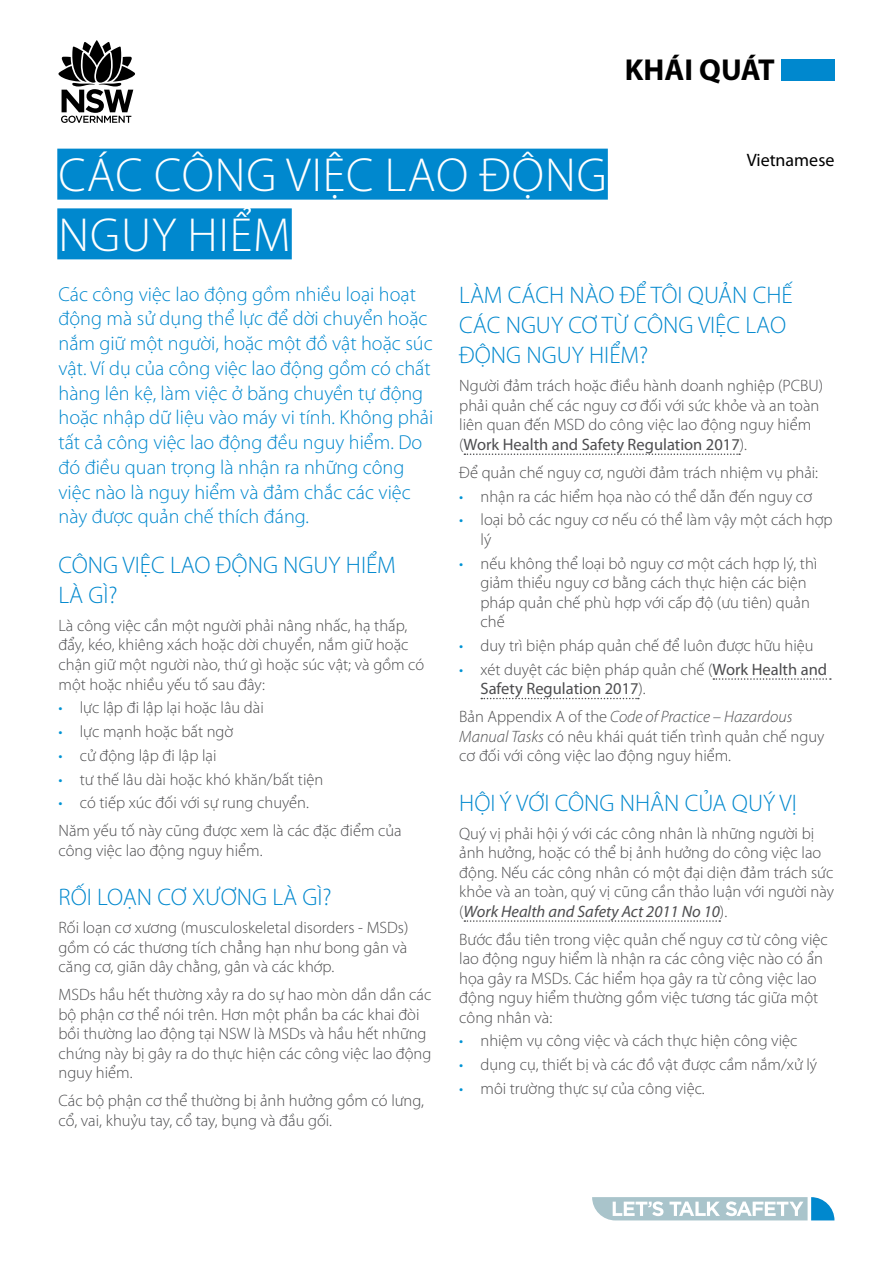
<style>
.page{position:relative;width:893px;height:1263px;background:#fff}
.page>*{position:absolute;margin:0;border:0;box-sizing:border-box;transform-origin:0 0}
.FS_Title_-_H1{font:300 48px "Myriad Pro";letter-spacing:.02em;color:#fff}
.t1{font:700 30.3px "Myriad Pro";color:#000}
.t2{font:300 24px/30px "Myriad Pro";color:#0088ce}
.Intro_Text{font:300 20.25px/24.8px "Myriad Pro";color:#0088ce}
.t3{font:18px "Myriad Pro";color:#000}
.Para{font:300 16.5px/19.5px "Myriad Pro";color:#4d4d4f}
.s1{color:#0093d4}
.s2{font-weight:400}
.s3{font-style:italic}
.s4{font-weight:400;font-style:italic}
</style>
<div class="page">
<svg style="left:59px;top:40px;width:76px;height:83px"></svg>
<svg style="left:592px;top:1197px;width:242px;height:23px"></svg>
<div style="left:781px;top:60px;width:53px;height:21px;background:#0088ce"></div>
<svg style="left:464px;top:453px;width:276px;height:2px"></svg>
<svg style="left:713px;top:678px;width:118px;height:2px"></svg>
<svg style="left:481px;top:698px;width:158px;height:1px"></svg>
<svg style="left:464px;top:920px;width:256px;height:2px"></svg>
<div style="left:57px;top:149px;width:551px;height:51px;background:#0088ce"></div>
<div style="left:57px;top:208px;width:235px;height:51px;background:#0088ce"></div>
<h2 class="t1" style="left:625px;top:50px;width:151px">KHÁI QUÁT</h2>
<h1 class="FS_Title_-_H1" style="left:58px;top:146px;width:550px">CÁC CÔNG VIỆC LAO ĐỘNG</h1>
<h1 class="FS_Title_-_H1" style="left:58px;top:206px;width:234px">NGUY HIỂM</h1>
<p class="t3" style="left:747px;top:148px;width:89px">Vietnamese</p>
<p class="Intro_Text" style="left:58px;top:281px;width:376px">Các công việc lao động gồm nhiều loại hoạt động mà sử dụng thể lực để dời chuyển hoặc nắm giữ một người, hoặc một đồ vật hoặc súc vật. Ví dụ của công việc lao động gồm có chất hàng lên kệ, làm việc ở băng chuyền tự động hoặc nhập dữ liệu vào máy vi tính. Không phải tất cả công việc lao động đều nguy hiểm. Do đó điều quan trọng là nhận ra những công việc nào là nguy hiểm và đảm chắc các việc này được quản chế thích đáng.</p>
<h2 class="t2" style="left:58px;top:550px;width:339px">CÔNG VIỆC LAO ĐỘNG NGUY HIỂM<br>LÀ GÌ?</h2>
<p class="Para" style="left:58px;top:616px;width:367px">Là công việc cần một người phải nâng nhấc, hạ thấp, đẩy, kéo, khiêng xách hoặc dời chuyển, nắm giữ hoặc chận giữ một người nào, thứ gì hoặc súc vật; và gồm có một hoặc nhiều yếu tố sau đây:</p>
<p class="Para" style="left:58px;top:698px;width:207px"><span class="s1">•</span> lực lập đi lập lại hoặc lâu dài</p>
<p class="Para" style="left:58px;top:722px;width:176px"><span class="s1">•</span> lực mạnh hoặc bất ngờ</p>
<p class="Para" style="left:58px;top:745px;width:160px"><span class="s1">•</span> cử động lập đi lập lại</p>
<p class="Para" style="left:58px;top:769px;width:266px"><span class="s1">•</span> tư thế lâu dài hoặc khó khăn/bất tiện</p>
<p class="Para" style="left:58px;top:793px;width:252px"><span class="s1">•</span> có tiếp xúc đối với sự rung chuyển.</p>
<p class="Para" style="left:58px;top:821px;width:345px">Năm yếu tố này cũng được xem là các đặc điểm của công việc lao động nguy hiểm.</p>
<h2 class="t2" style="left:58px;top:882px;width:275px">RỐI LOẠN CƠ XƯƠNG LÀ GÌ?</h2>
<p class="Para" style="left:58px;top:918px;width:351px;text-align:justify">Rối loạn cơ xương (musculoskeletal disorders - MSDs) gồm có các thương tích chẳng hạn như bong gân và căng cơ, giãn dây chằng, gân và các khớp.</p>
<p class="Para" style="left:58px;top:985px;width:374px">MSDs hầu hết thường xảy ra do sự hao mòn dần dần các bộ phận cơ thể nói trên. Hơn một phần ba các khai đòi bồi thường lao động tại NSW là MSDs và hầu hết những chứng này bị gây ra do thực hiện các công việc lao động nguy hiểm.</p>
<p class="Para" style="left:58px;top:1091px;width:367px">Các bộ phận cơ thể thường bị ảnh hưởng gồm có lưng, cổ, vai, khuỷu tay, cổ tay, bụng và đầu gối.</p>
<h2 class="t2" style="left:459px;top:280px;width:335px">LÀM CÁCH NÀO ĐỂ TÔI QUẢN CHẾ<br>CÁC NGUY CƠ TỪ CÔNG VIỆC LAO<br>ĐỘNG NGUY HIỂM?</h2>
<p class="Para" style="left:459px;top:376px;width:365px">Người đảm trách hoặc điều hành doanh nghiệp (PCBU) phải quản chế các nguy cơ đối với sức khỏe và an toàn liên quan đến MSD do công việc lao động nguy hiểm (<span class="s2">Work Health and Safety Regulation 2017</span>).</p>
<p class="Para" style="left:459px;top:462px;width:360px">Để quản chế nguy cơ, người đảm trách nhiệm vụ phải:</p>
<p class="Para" style="left:459px;top:486px;width:354px"><span class="s1">•</span> nhận ra các hiểm họa nào có thể dẫn đến nguy cơ</p>
<p class="Para" style="left:480px;top:510px;width:354px;text-indent:-21px"><span class="s1">•</span> loại bỏ các nguy cơ nếu có thể làm vậy một cách hợp lý</p>
<p class="Para" style="left:480px;top:553px;width:339px;text-indent:-21px"><span class="s1">•</span> nếu không thể loại bỏ nguy cơ một cách hợp lý, thì giảm thiểu nguy cơ bằng cách thực hiện các biện pháp quản chế phù hợp với cấp độ (ưu tiên) quản chế</p>
<p class="Para" style="left:459px;top:635px;width:356px"><span class="s1">•</span> duy trì biện pháp quản chế để luôn được hữu hiệu</p>
<p class="Para" style="left:480px;top:659px;width:348px;text-indent:-21px"><span class="s1">•</span> xét duyệt các biện pháp quản chế (<span class="s2">Work Health and<br>Safety Regulation 2017</span>).</p>
<p class="Para" style="left:459px;top:707px;width:367px">Bản Appendix A of the <span class="s3">Code of Practice – Hazardous<br>Manual Tasks</span> có nêu khái quát tiến trình quản chế nguy cơ đối với công việc lao động nguy hiểm.</p>
<h2 class="t2" style="left:459px;top:787px;width:339px">HỘI Ý VỚI CÔNG NHÂN CỦA QUÝ VỊ</h2>
<p class="Para" style="left:459px;top:823px;width:376px">Quý vị phải hội ý với các công nhân là những người bị ảnh hưởng, hoặc có thể bị ảnh hưởng do công việc lao động. Nếu các công nhân có một đại diện đảm trách sức khỏe và an toàn, quý vị cũng cần thảo luận với người này (<span class="s4">Work Health and Safety Act 2011 No 10</span>).</p>
<p class="Para" style="left:459px;top:929px;width:370px">Bước đầu tiên trong việc quản chế nguy cơ từ công việc lao động nguy hiểm là nhận ra các công việc nào có ẩn họa gây ra MSDs. Các hiểm họa gây ra từ công việc lao động nguy hiểm thường gồm việc tương tác giữa một công nhân và:</p>
<p class="Para" style="left:459px;top:1031px;width:340px"><span class="s1">•</span> nhiệm vụ công việc và cách thực hiện công việc</p>
<p class="Para" style="left:459px;top:1055px;width:359px"><span class="s1">•</span> dụng cụ, thiết bị và các đồ vật được cầm nắm/xử lý</p>
<p class="Para" style="left:459px;top:1078px;width:247px"><span class="s1">•</span> môi trường thực sự của công việc.</p>
</div>
